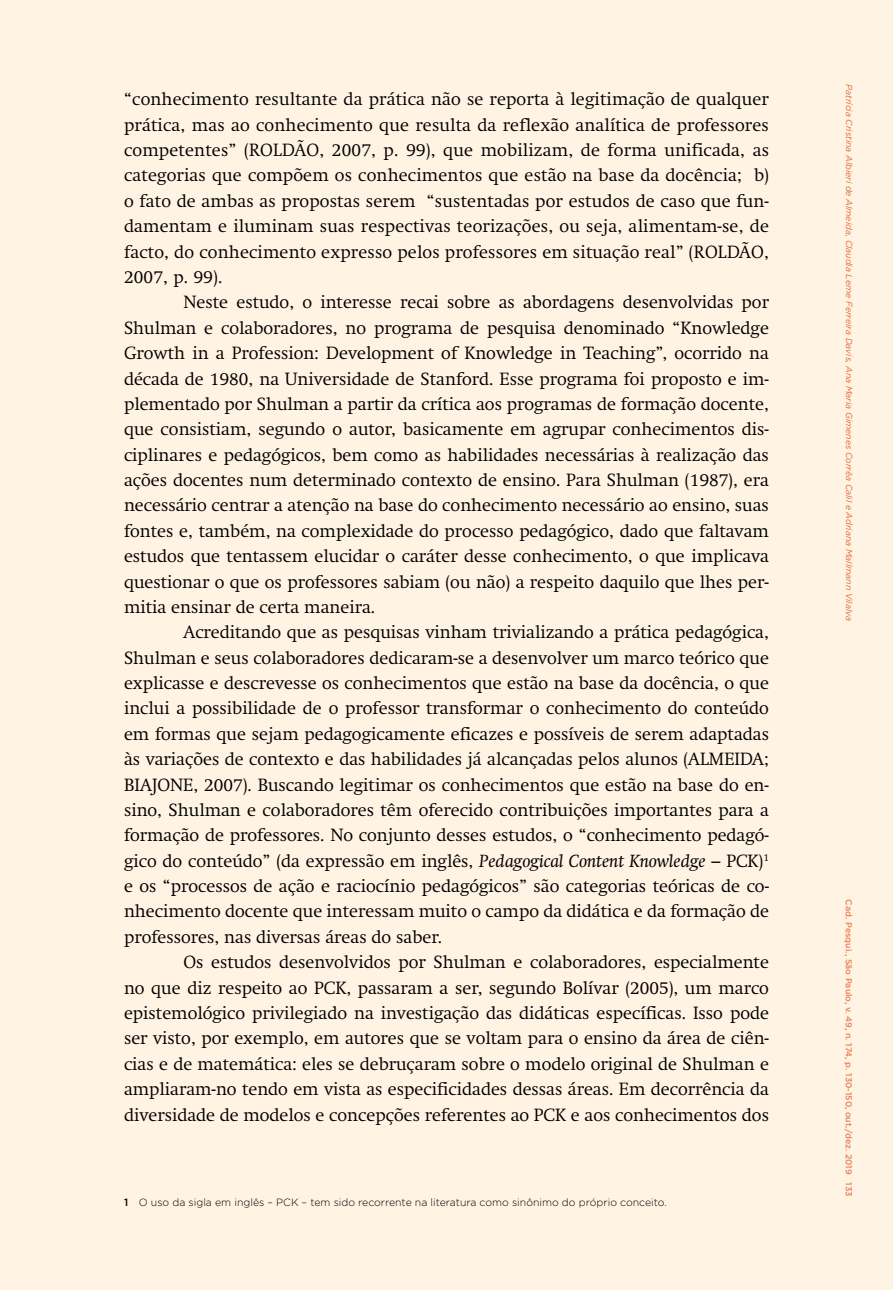
<style>
.page{position:relative;width:893px;height:1290px;background:#fff3e3}
.page>*{position:absolute;margin:0;border:0;box-sizing:border-box;transform-origin:0 0}
.t1{font:300 17.5px/25.4px "Swift";color:#000;text-align:justify}
.t2{font:300 10.5px "Gotham HTF";color:#000}
.t3{font:italic 8.75px "Gotham HTF";color:#e16a39}
.t4{font:500 8.75px "Gotham HTF";color:#e78861}
.s1{font-weight:400;font-style:italic}
.s2{font-weight:500}
</style>
<div class="page">
<p class="t1" style="left:124px;top:87px;width:646px">“conhecimento resultante da prática não se reporta à legitimação de qualquer prática, mas ao conhecimento que resulta da reflexão analítica de professores competentes” (ROLDÃO, 2007, p. 99), que mobilizam, de forma unificada, as categorias que compõem os conhecimentos que estão na base da docência; b) o fato de ambas as propostas serem “sustentadas por estudos de caso que fun&shy;damentam e iluminam suas respectivas teorizações, ou seja, alimentam-se, de facto, do conhecimento expresso pelos professores em situação real” (ROLDÃO, 2007, p. 99).</p>
<p class="t1" style="left:124px;top:290px;width:646px;text-indent:60px">Neste estudo, o interesse recai sobre as abordagens desenvolvidas por Shulman e colaboradores, no programa de pesquisa denominado “Knowledge Growth in a Profession: Development of Knowledge in Teaching”, ocorrido na década de 1980, na Universidade de Stanford. Esse programa foi proposto e im&shy;plementado por Shulman a partir da crítica aos programas de formação docente, que consistiam, segundo o autor, basicamente em agrupar conhecimentos dis&shy;ciplinares e pedagógicos, bem como as habilidades necessárias à realização das ações docentes num determinado contexto de ensino. Para Shulman (1987), era necessário centrar a atenção na base do conhecimento necessário ao ensino, suas fontes e, também, na complexidade do processo pedagógico, dado que faltavam estudos que tentassem elucidar o caráter desse conhecimento, o que implicava questionar o que os professores sabiam (ou não) a respeito daquilo que lhes per&shy;mitia ensinar de certa maneira.</p>
<p class="t1" style="left:124px;top:620px;width:646px;text-indent:60px">Acreditando que as pesquisas vinham trivializando a prática pedagógica, Shulman e seus colaboradores dedicaram-se a desenvolver um marco teórico que explicasse e descrevesse os conhecimentos que estão na base da docência, o que inclui a possibilidade de o professor transformar o conhecimento do conteúdo em formas que sejam pedagogicamente eficazes e possíveis de serem adaptadas às variações de contexto e das habilidades já alcançadas pelos alunos (ALMEIDA; BIAJONE, 2007). Buscando legitimar os conhecimentos que estão na base do en&shy;sino, Shulman e colaboradores têm oferecido contribuições importantes para a formação de professores. No conjunto desses estudos, o “conhecimento pedagó&shy;gico do conteúdo” (da expressão em inglês, <span class="s1">Pedagogical Content Knowledge</span> – PCK)<sup>1 </sup>e os “processos de ação e raciocínio pedagógicos” são categorias teóricas de co&shy;nhecimento docente que interessam muito o campo da didática e da formação de professores, nas diversas áreas do saber.</p>
<p class="t1" style="left:124px;top:949px;width:646px;text-indent:60px">Os estudos desenvolvidos por Shulman e colaboradores, especialmente no que diz respeito ao PCK, passaram a ser, segundo Bolívar (2005), um marco epistemológico privilegiado na investigação das didáticas específicas. Isso pode ser visto, por exemplo, em autores que se voltam para o ensino da área de ciên&shy;cias e de matemática: eles se debruçaram sobre o modelo original de Shulman e ampliaram-no tendo em vista as especificidades dessas áreas. Em decorrência da diversidade de modelos e concepções referentes ao PCK e aos conhecimentos dos</p>
<p class="t2" style="left:124px;top:1196px;width:544px"><span class="s2">1</span> O uso da sigla em inglês – PCK – tem sido recorrente na literatura como sinônimo do próprio conceito.</p>
<p class="t3" style="left:854px;top:84px;width:538px;rotate:90deg">Patrícia Cristina Albieri de Almeida, Claudia Leme Ferreira Davis, Ana Maria Gimenes Corrêa Calil e Adriana Mallmann Vilalva</p>
<p class="t4" style="left:854px;top:899px;width:299px;rotate:90deg">Cad. Pesqui., São Paulo, v. 49, n. 174, p. 130-150, out./dez. 2019 133</p>
</div>
